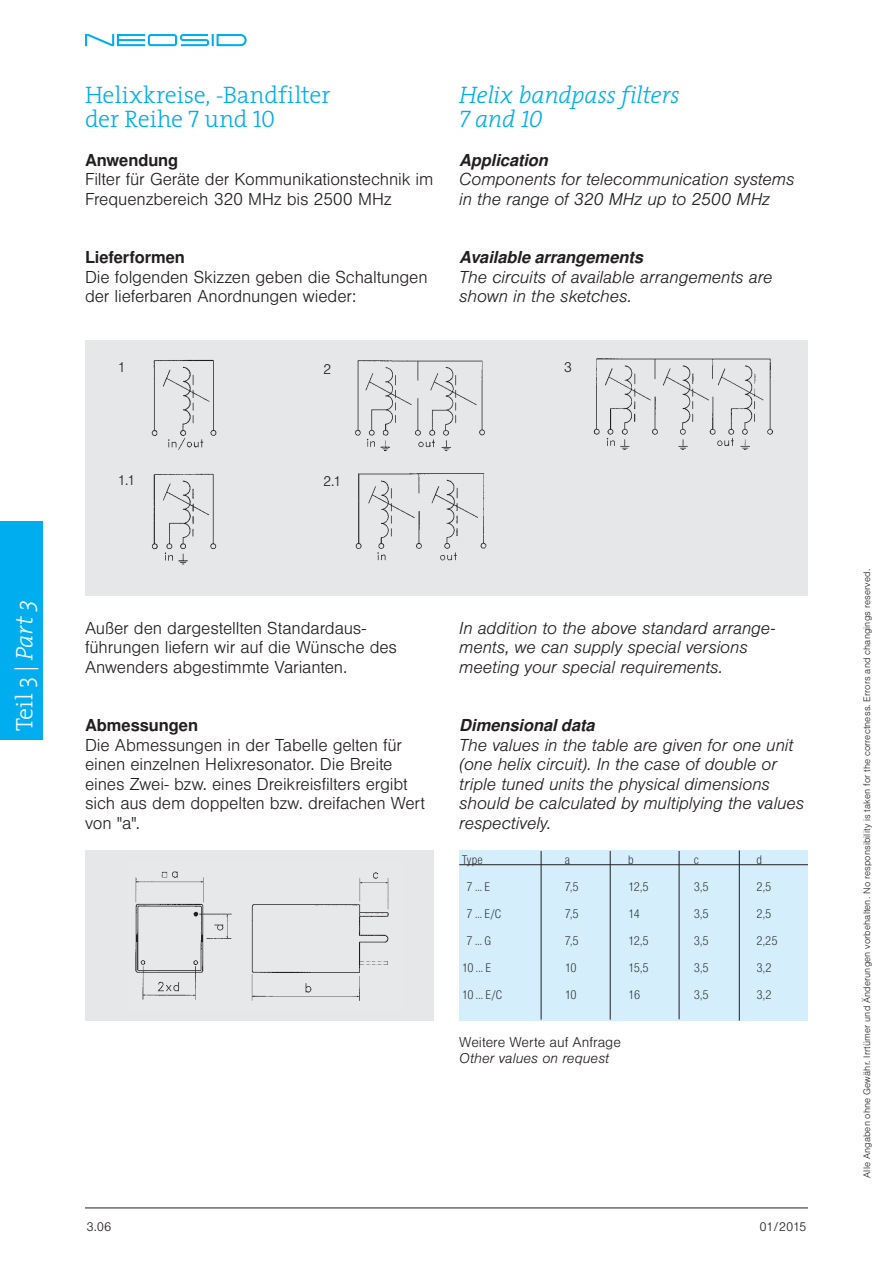
<style>
.page{position:relative;width:893px;height:1263px;background:#fff}
.page>*{position:absolute;margin:0;border:0;box-sizing:border-box;transform-origin:0 0}
.t1{font:300 24px/24px "The Serif";letter-spacing:-.005em;color:#00aeef}
.t2{font:italic 300 24px "The Serif";letter-spacing:-.015em;color:#00aeef}
.t3{font:300 24px "The Serif";color:#fff}
.t4{font:italic 24px "The Serif Light Caps";color:#00aeef}
.t5{font:300 16.5px/19.5px "Nimbus San LOT";letter-spacing:-.01em;color:#231f20}
.t6{font:italic 300 16.5px/19.5px "Nimbus San LOT";letter-spacing:-.01em;color:#231f20}
.t7{font:italic 700 16.5px "Nimbus San LOT";letter-spacing:-.005em;color:#231f20}
.t8{font:700 16.5px "Nimbus San LOT";letter-spacing:-.005em;color:#231f20}
.t9{font:300 13.5px "Nimbus San LOT";color:#231f20}
.t10{font:italic 300 13.5px "Nimbus San LOT";color:#231f20}
.t11{font:12px "Nimbus San LOT Lig Con";letter-spacing:-.035em;color:#231f20}
.t12{font:300 12px "Nimbus San LOT";letter-spacing:-.055em;color:#231f20}
.t13{font:300 9px "Nimbus San LOT";letter-spacing:.015em;color:#231f20}
.s1{font-style:italic}
.s2{font-family:"The Serif Light Caps";font-weight:400}
.s3{font-family:"The Serif";font-weight:300}
</style>
<div class="page">
<svg style="left:85px;top:34px;width:162px;height:12px"></svg>
<hr style="left:85px;top:1208px;width:723px;height:1px;background:#231f20">
<div style="left:85px;top:340px;width:723px;height:255px;background:#e6e7e9"></div>
<div style="left:85px;top:850px;width:349px;height:170px;background:#e6e7e9"></div>
<img style="left:151px;top:359px;width:66px;height:91px">
<img style="left:152px;top:473px;width:65px;height:92px">
<img style="left:355px;top:473px;width:132px;height:88px">
<img style="left:355px;top:360px;width:130px;height:91px">
<img style="left:593px;top:358px;width:180px;height:92px">
<div style="left:459px;top:850px;width:349px;height:170px;background:#d4effb"></div>
<hr style="left:459px;top:864px;width:349px;height:1px;background:#231f20">
<hr style="left:541px;top:851px;width:1px;height:169px;background:#231f20">
<hr style="left:610px;top:851px;width:1px;height:169px;background:#231f20">
<hr style="left:679px;top:851px;width:1px;height:168px;background:#231f20">
<hr style="left:739px;top:850px;width:1px;height:170px;background:#231f20">
<img style="left:135px;top:871px;width:254px;height:130px">
<div style="left:0;top:522px;width:43px;height:218px;background:#00aeef"></div>
<h1 class="t3" style="left:5px;top:730px;width:132px;rotate:-90deg">Teil 3 | <span class="s1">Part 3</span></h1>
<h1 class="t1" style="left:85px;top:82px;width:247px">Helixkreise, -Bandfilter der Reihe <span class="s2">7</span> und <span class="s2">10</span></h1>
<p class="t8" style="left:85px;top:150px;width:95px">Anwendung</p>
<p class="t5" style="left:85px;top:170px;width:350px">Filter für Geräte der Kommunikationstechnik im<br>Frequenzbereich 320 MHz bis 2500 MHz</p>
<p class="t8" style="left:85px;top:247px;width:101px">Lieferformen</p>
<p class="t5" style="left:85px;top:267px;width:344px">Die folgenden Skizzen geben die Schaltungen der lieferbaren Anordnungen wieder:</p>
<p class="t9" style="left:118px;top:359px;width:10px">1</p>
<p class="t9" style="left:323px;top:361px;width:10px">2</p>
<h1 class="t2" style="left:459px;top:75px;width:222px">Helix bandpass filters</h1>
<h1 class="t4" style="left:459px;top:99px;width:85px">7 <span class="s3">and</span> 10</h1>
<p class="t7" style="left:459px;top:150px;width:90px">Application</p>
<p class="t6" style="left:459px;top:170px;width:337px">Components for telecommunication systems in the range of 320 MHz up to 2500 MHz</p>
<p class="t7" style="left:459px;top:247px;width:185px">Available arrangements</p>
<p class="t6" style="left:459px;top:267px;width:315px">The circuits of available arrangements are shown in the sketches.</p>
<p class="t9" style="left:564px;top:359px;width:10px">3</p>
<p class="t9" style="left:118px;top:472px;width:19px">1.1</p>
<p class="t9" style="left:323px;top:473px;width:20px">2.1</p>
<p class="t5" style="left:85px;top:618px;width:314px">Außer den dargestellten Standardaus&shy;führungen liefern wir auf die Wünsche des<br>Anwenders abgestimmte Varianten.</p>
<p class="t8" style="left:85px;top:715px;width:115px">Abmessungen</p>
<p class="t5" style="left:85px;top:735px;width:342px">Die Abmessungen in der Tabelle gelten für einen einzelnen Helixresonator. Die Breite eines Zwei- bzw. eines Dreikreisfilters ergibt sich aus dem doppelten bzw. dreifachen Wert von "a".</p>
<p class="t6" style="left:459px;top:618px;width:317px">In addition to the above standard arrange&shy;ments, we can supply special versions meeting your special requirements.</p>
<p class="t7" style="left:459px;top:715px;width:137px">Dimensional data</p>
<p class="t6" style="left:459px;top:735px;width:347px">The values in the table are given for one unit (one helix circuit). In the case of double or triple tuned units the physical dimensions should be calculated by multiplying the values respectively.</p>
<p class="t11" style="left:462px;top:853px;width:23px">Type</p>
<p class="t11" style="left:565px;top:853px;width:7px">a</p>
<p class="t11" style="left:628px;top:853px;width:7px">b</p>
<p class="t11" style="left:694px;top:853px;width:7px">c</p>
<p class="t11" style="left:756px;top:853px;width:7px">d</p>
<p class="t11" style="left:466px;top:880px;width:25px">7 ... E</p>
<p class="t11" style="left:565px;top:880px;width:15px">7,5</p>
<p class="t11" style="left:628px;top:880px;width:22px">12,5</p>
<p class="t11" style="left:694px;top:880px;width:16px">3,5</p>
<p class="t11" style="left:756px;top:880px;width:16px">2,5</p>
<p class="t11" style="left:466px;top:907px;width:36px">7 ... E/C</p>
<p class="t11" style="left:565px;top:907px;width:15px">7,5</p>
<p class="t11" style="left:628px;top:907px;width:13px">14</p>
<p class="t11" style="left:694px;top:907px;width:16px">3,5</p>
<p class="t11" style="left:756px;top:907px;width:16px">2,5</p>
<p class="t11" style="left:466px;top:934px;width:26px">7 ... G</p>
<p class="t11" style="left:565px;top:934px;width:15px">7,5</p>
<p class="t11" style="left:628px;top:934px;width:22px">12,5</p>
<p class="t11" style="left:694px;top:934px;width:16px">3,5</p>
<p class="t11" style="left:756px;top:934px;width:23px">2,25</p>
<p class="t11" style="left:462px;top:961px;width:31px">10 ... E</p>
<p class="t11" style="left:565px;top:961px;width:13px">10</p>
<p class="t11" style="left:628px;top:961px;width:22px">15,5</p>
<p class="t11" style="left:694px;top:961px;width:16px">3,5</p>
<p class="t11" style="left:756px;top:961px;width:17px">3,2</p>
<p class="t11" style="left:462px;top:988px;width:42px">10 ... E/C</p>
<p class="t11" style="left:565px;top:988px;width:13px">10</p>
<p class="t11" style="left:628px;top:988px;width:13px">16</p>
<p class="t11" style="left:694px;top:988px;width:16px">3,5</p>
<p class="t11" style="left:756px;top:988px;width:17px">3,2</p>
<p class="t9" style="left:459px;top:1034px;width:163px">Weitere Werte auf Anfrage</p>
<p class="t10" style="left:459px;top:1050px;width:152px">Other values on request</p>
<p class="t12" style="left:87px;top:1220px;width:27px">3.06</p>
<p class="t12" style="left:759px;top:1220px;width:48px">01/2015</p>
<p class="t13" style="left:862px;top:1178px;width:610px;rotate:-90deg">Alle Angaben ohne Gewähr. Irrtümer und Änderungen vorbehalten. No responsibility is taken for the correctness. Errors and changings reserved.</p>
</div>
